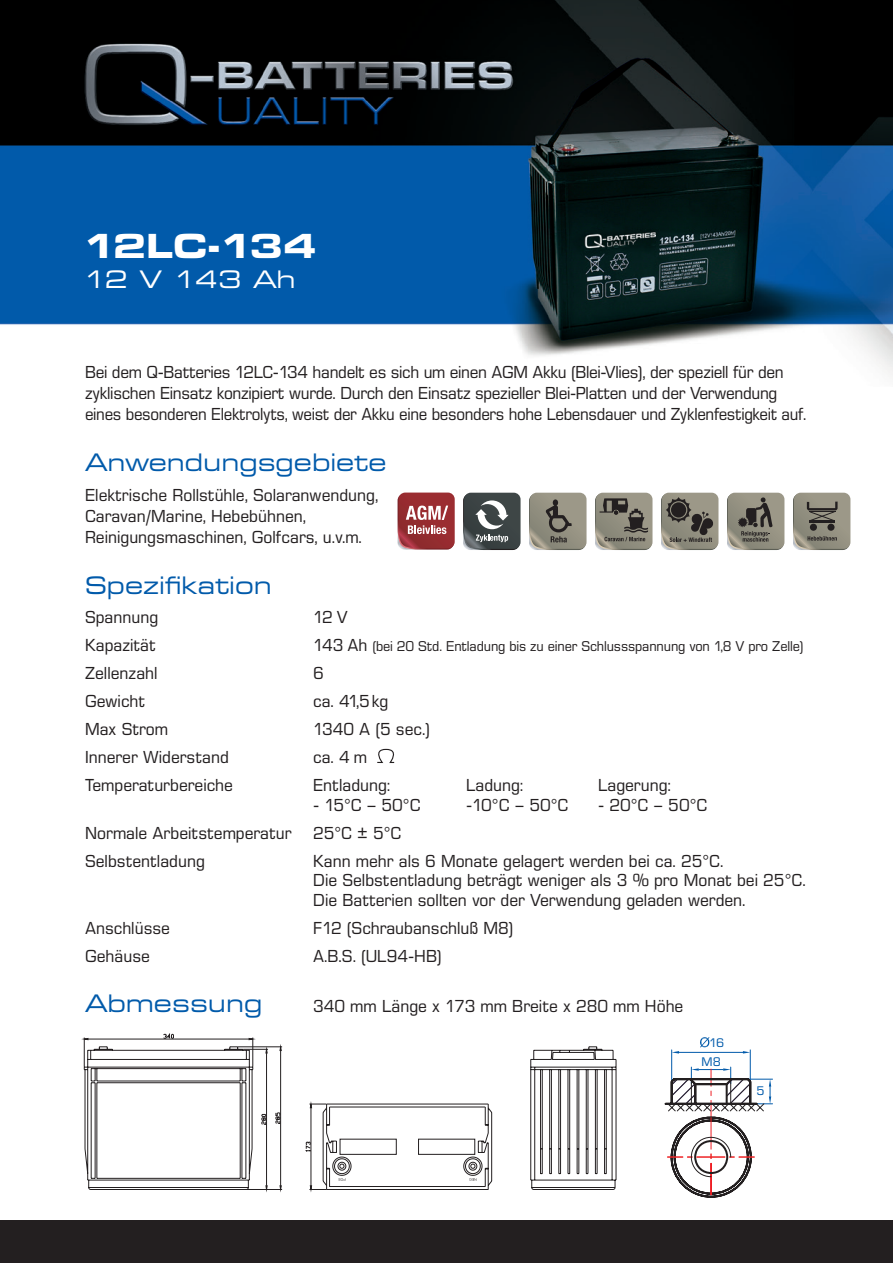
<style>
.page{position:relative;width:893px;height:1263px;background:#fff}
.page>*{position:absolute;margin:0;border:0;box-sizing:border-box;transform-origin:0 0}
.t1{font:700 expanded 33px "Eurostile SB";color:#fff}
.t2{font:24px "Eurostile SB Extend";color:#015aaa;scale:.95 1}
.t3{font:24px "Eurostile SB Extend";letter-spacing:-.055em;color:#fff}
.t4{font:16.5px/21px "Eurostile SB";color:#231f20;scale:.95 1}
.t5{font:16.5px/21px "Eurostile SB";letter-spacing:-.02em;color:#231f20;scale:.94 1}
.t6{font:13.5px "Eurostile SB";letter-spacing:-.01em;color:#231f20;scale:.95 1}
.t7{font:11.85px "Eurostile SB";color:#015aaa}
.s1{font-size:16.5px}
</style>
<div class="page">
<img style="left:0;top:0;width:893px;height:376px">
<svg style="left:351px;top:1046px;width:265px;height:144px"></svg>
<svg style="left:84px;top:1033px;width:267px;height:157px"></svg>
<hr style="left:679px;top:1052px;width:64px;height:1px;background:#015aaa">
<hr style="left:671px;top:1050px;width:1px;height:32px;background:#015aaa">
<hr style="left:750px;top:1050px;width:1px;height:32px;background:#015aaa">
<svg style="left:743px;top:1051px;width:7px;height:2px"></svg>
<svg style="left:672px;top:1051px;width:7px;height:2px"></svg>
<svg style="left:700px;top:1037px;width:10px;height:11px"></svg>
<svg style="left:664px;top:1067px;width:108px;height:131px"></svg>
<div style="left:0;top:1220px;width:893px;height:43px;background:#231f20"></div>
<svg style="left:463px;top:493px;width:58px;height:57px;background:#5e6465"></svg>
<svg style="left:793px;top:493px;width:57px;height:57px;background:#8c897c"></svg>
<div style="left:810px;top:524px;width:7px;height:7px;background:#231f20;border-radius:50%"></div>
<div style="left:827px;top:524px;width:7px;height:7px;background:#231f20;border-radius:50%"></div>
<hr style="left:809px;top:520px;width:26px;height:2px;background:#231f20">
<svg style="left:661px;top:493px;width:57px;height:57px;background:#7c796e"></svg>
<svg style="left:595px;top:493px;width:57px;height:57px;background:#817d71"></svg>
<svg style="left:529px;top:493px;width:57px;height:57px;background:#8b887a"></svg>
<svg style="left:727px;top:493px;width:57px;height:57px;background:#848174"></svg>
<svg style="left:398px;top:493px;width:57px;height:57px;background:#aa5357"></svg>
<svg style="left:377px;top:748px;width:18px;height:15px"></svg>
<h1 class="t1" style="left:84px;top:227px;width:234px">12LC-134</h1>
<h2 class="t3" style="left:84px;top:266px;width:214px">12 V 143 Ah</h2>
<p class="t5" style="left:85px;top:362px;width:769px">Bei dem Q-Batteries 12LC-134 handelt es sich um einen AGM Akku (Blei-Vlies), der speziell für den zyklischen Einsatz konzipiert wurde. Durch den Einsatz spezieller Blei-Platten und der Verwendung eines besonderen Elektrolyts, weist der Akku eine besonders hohe Lebensdauer und Zyklenfestigkeit auf.</p>
<h2 class="t2" style="left:85px;top:449px;width:319px">Anwendungsgebiete</h2>
<p class="t4" style="left:85px;top:484px;width:310px">Elektrische Rollstühle, Solaranwendung,<br>Caravan/Marine, Hebebühnen,<br>Reinigungsmaschinen, Golfcars, u.v.m.</p>
<h2 class="t2" style="left:85px;top:571px;width:198px">Spezifikation</h2>
<p class="t4" style="left:85px;top:607px;width:79px">Spannung</p>
<p class="t4" style="left:313px;top:607px;width:38px">12 V</p>
<p class="t4" style="left:85px;top:635px;width:76px">Kapazität</p>
<p class="t6" style="left:313px;top:638px;width:518px"><span class="s1">143 Ah</span> (bei 20 Std. Entladung bis zu einer Schlussspannung von 1,8 V pro Zelle)</p>
<p class="t4" style="left:85px;top:663px;width:78px">Zellenzahl</p>
<p class="t4" style="left:313px;top:663px;width:13px">6</p>
<p class="t4" style="left:85px;top:691px;width:65px">Gewicht</p>
<p class="t4" style="left:313px;top:691px;width:81px">ca. 41,5kg</p>
<p class="t4" style="left:85px;top:719px;width:89px">Max Strom</p>
<p class="t4" style="left:313px;top:719px;width:125px">1340 A (5 sec.)</p>
<p class="t4" style="left:85px;top:747px;width:153px">Innerer Widerstand</p>
<p class="t4" style="left:313px;top:747px;width:58px">ca. 4 m</p>
<p class="t4" style="left:85px;top:775px;width:157px">Temperaturbereiche</p>
<p class="t4" style="left:313px;top:775px;width:83px">Entladung:</p>
<p class="t4" style="left:466px;top:775px;width:62px">Ladung:</p>
<p class="t4" style="left:598px;top:775px;width:78px">Lagerung:</p>
<p class="t4" style="left:313px;top:794px;width:115px">- 15°C – 50°C</p>
<p class="t4" style="left:466px;top:794px;width:109px">-10°C – 50°C</p>
<p class="t4" style="left:598px;top:794px;width:117px">- 20°C – 50°C</p>
<p class="t4" style="left:85px;top:822px;width:219px">Normale Arbeitstemperatur</p>
<p class="t4" style="left:313px;top:822px;width:94px">25°C ± 5°C</p>
<p class="t4" style="left:85px;top:850px;width:128px">Selbstentladung</p>
<p class="t4" style="left:313px;top:851px;width:520px;line-height:19.5px">Kann mehr als 6 Monate gelagert werden bei ca. 25°C.<br>Die Selbstentladung beträgt weniger als 3 % pro Monat bei 25°C.<br>Die Batterien sollten vor der Verwendung geladen werden.</p>
<p class="t4" style="left:85px;top:917px;width:91px">Anschlüsse</p>
<p class="t4" style="left:313px;top:917px;width:212px">F12 (Schraubanschluß M8)</p>
<p class="t4" style="left:85px;top:945px;width:70px">Gehäuse</p>
<p class="t4" style="left:313px;top:945px;width:137px">A.B.S. (UL94-HB)</p>
<h2 class="t2" style="left:85px;top:990px;width:188px">Abmessung</h2>
<p class="t4" style="left:313px;top:996px;width:391px">340 mm Länge x 173 mm Breite x 280 mm Höhe</p>
<p class="t7" style="left:709px;top:1035px;width:16px">16</p>
<p class="t7" style="left:702px;top:1055px;width:21px">M8</p>
<p class="t7" style="left:757px;top:1084px;width:10px">5</p>
</div>
